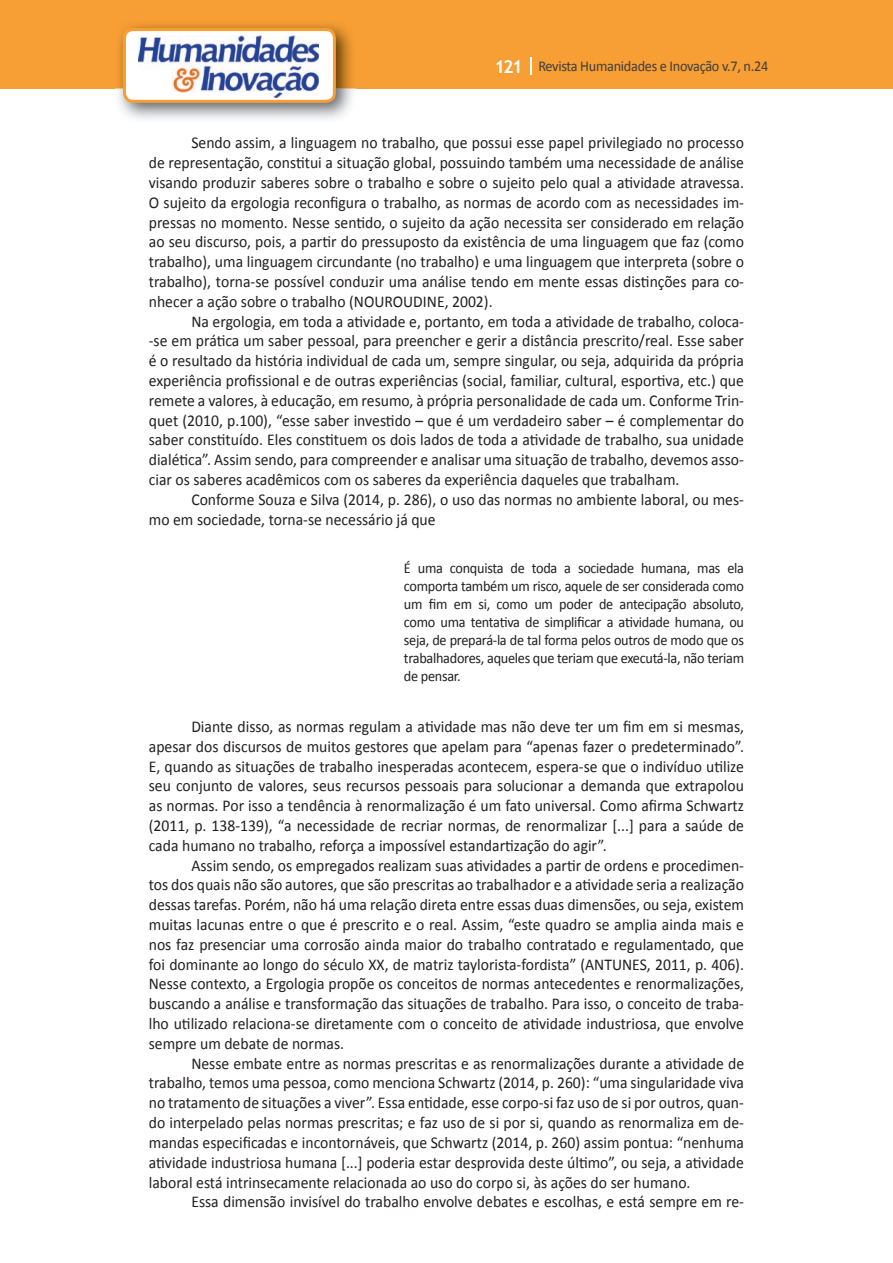
<style>
.page{position:relative;width:893px;height:1263px;background:#fff}
.page>*{position:absolute;margin:0;border:0;box-sizing:border-box;transform-origin:0 0}
.t1{font:16.5px/19.8px "Calibri";color:#231f20;text-align:justify;scale:.95 1}
.t2{font:15px/18px "Calibri";letter-spacing:-.02em;color:#231f20;text-align:justify;scale:.95 1}
.t3{font:15px "Calibri";letter-spacing:-.02em;color:#3e3e3f;scale:.95 1}
.s1{font-family:"Trebuchet MS";font-weight:700;font-size:18px;color:#fff}
</style>
<div class="page">
<div style="left:0;top:0;width:893px;height:88px;background:#f79e34"></div>
<svg style="left:530px;top:57px;width:2px;height:18px"></svg>
<img style="left:115px;top:24px;width:241px;height:95px">
<svg style="left:123px;top:28px;width:213px;height:75px"></svg>
<p class="t3" style="left:495px;top:57px;width:290px"><span class="s1">121</span> Revista Humanidades e Inovação v.7, n.24</p>
<p class="t1" style="left:149px;top:133px;width:628px;text-indent:43px">Sendo assim, a linguagem no trabalho, que possui esse papel privilegiado no processo de representação, constitui a situação global, possuindo também uma necessidade de análise visando produzir saberes sobre o trabalho e sobre o sujeito pelo qual a atividade atravessa.<br>O sujeito da ergologia reconfigura o trabalho, as normas de acordo com as necessidades im&shy;pressas no momento. Nesse sentido, o sujeito da ação necessita ser considerado em relação ao seu discurso, pois, a partir do pressuposto da existência de uma linguagem que faz (como trabalho), uma linguagem circundante (no trabalho) e uma linguagem que interpreta (sobre o trabalho), torna-se possível conduzir uma análise tendo em mente essas distinções para co&shy;nhecer a ação sobre o trabalho (NOUROUDINE, 2002).</p>
<p class="t1" style="left:149px;top:311px;width:628px;text-indent:43px">Na ergologia, em toda a atividade e, portanto, em toda a atividade de trabalho, coloca--se em prática um saber pessoal, para preencher e gerir a distância prescrito/real. Esse saber é o resultado da história individual de cada um, sempre singular, ou seja, adquirida da própria experiência profissional e de outras experiências (social, familiar, cultural, esportiva, etc.) que remete a valores, à educação, em resumo, à própria personalidade de cada um. Conforme Trin&shy;quet (2010, p.100), “esse saber investido – que é um verdadeiro saber – é complementar do saber constituído. Eles constituem os dois lados de toda a atividade de trabalho, sua unidade dialética”. Assim sendo, para compreender e analisar uma situação de trabalho, devemos asso&shy;ciar os saberes acadêmicos com os saberes da experiência daqueles que trabalham.</p>
<p class="t1" style="left:149px;top:490px;width:628px;text-indent:43px">Conforme Souza e Silva (2014, p. 286), o uso das normas no ambiente laboral, ou mes&shy;mo em sociedade, torna-se necessário já que</p>
<p class="t2" style="left:404px;top:559px;width:360px">É uma conquista de toda a sociedade humana, mas ela comporta também um risco, aquele de ser considerada como um fim em si, como um poder de antecipação absoluto, como uma tentativa de simplificar a atividade humana, ou seja, de prepará-la de tal forma pelos outros de modo que os trabalhadores, aqueles que teriam que executá-la, não teriam de pensar.</p>
<p class="t1" style="left:149px;top:717px;width:628px;text-indent:43px">Diante disso, as normas regulam a atividade mas não deve ter um fim em si mesmas, apesar dos discursos de muitos gestores que apelam para “apenas fazer o predeterminado”.<br>E, quando as situações de trabalho inesperadas acontecem, espera-se que o indivíduo utilize seu conjunto de valores, seus recursos pessoais para solucionar a demanda que extrapolou as normas. Por isso a tendência à renormalização é um fato universal. Como afirma Schwartz (2011, p. 138-139), “a necessidade de recriar normas, de renormalizar [...] para a saúde de cada humano no trabalho, reforça a impossível estandartização do agir”.</p>
<p class="t1" style="left:149px;top:855px;width:628px;text-indent:43px">Assim sendo, os empregados realizam suas atividades a partir de ordens e procedimen&shy;tos dos quais não são autores, que são prescritas ao trabalhador e a atividade seria a realização dessas tarefas. Porém, não há uma relação direta entre essas duas dimensões, ou seja, existem muitas lacunas entre o que é prescrito e o real. Assim, “este quadro se amplia ainda mais e nos faz presenciar uma corrosão ainda maior do trabalho contratado e regulamentado, que foi dominante ao longo do século XX, de matriz taylorista-fordista” (ANTUNES, 2011, p. 406).<br>Nesse contexto, a Ergologia propõe os conceitos de normas antecedentes e renormalizações, buscando a análise e transformação das situações de trabalho. Para isso, o conceito de traba&shy;lho utilizado relaciona-se diretamente com o conceito de atividade industriosa, que envolve sempre um debate de normas.</p>
<p class="t1" style="left:149px;top:1053px;width:628px;text-indent:43px">Nesse embate entre as normas prescritas e as renormalizações durante a atividade de trabalho, temos uma pessoa, como menciona Schwartz (2014, p. 260): “uma singularidade viva no tratamento de situações a viver”. Essa entidade, esse corpo-si faz uso de si por outros, quan&shy;do interpelado pelas normas prescritas; e faz uso de si por si, quando as renormaliza em de&shy;mandas especificadas e incontornáveis, que Schwartz (2014, p. 260) assim pontua: “nenhuma atividade industriosa humana [...] poderia estar desprovida deste último”, ou seja, a atividade laboral está intrinsecamente relacionada ao uso do corpo si, às ações do ser humano.</p>
<p class="t1" style="left:191px;top:1192px;width:583px">Essa dimensão invisível do trabalho envolve debates e escolhas, e está sempre em re-</p>
</div>
